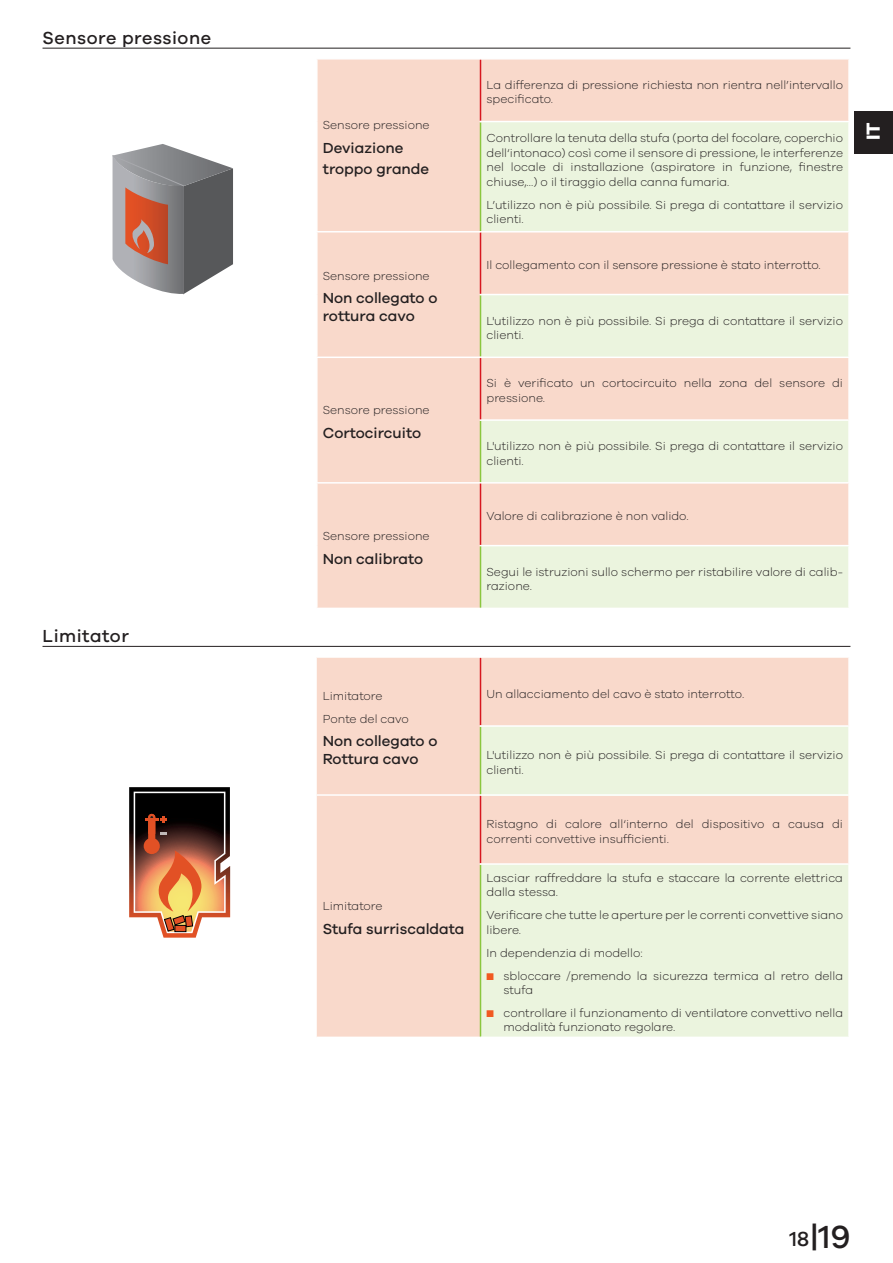
<style>
.page{position:relative;width:893px;height:1263px;background:#fff}
.page>*{position:absolute;margin:0;border:0;box-sizing:border-box;transform-origin:0 0}
.t1{font:500 33px "Galano Grotesque";color:#231f20}
.t2{font:700 19.5px "Galano Grotesque";color:#fff}
.H2_-_SubHeader{font:500 18px "Galano Grotesque";letter-spacing:.03em;color:#231f20}
.ZBT_-_Zeichenerkläru{font:500 15px/18px "Galano Grotesque";color:#231f20}
.ErrorBodyText{font:300 12px/14.4px "Galano Grotesque";color:#231f20}
.s1{font-size:21px}
</style>
<div class="page">
<div style="left:855px;top:111px;width:38px;height:43px;background:#231f20"></div>
<hr style="left:43px;top:48px;width:807px;height:1px;background:#231f20">
<hr style="left:43px;top:646px;width:807px;height:1px;background:#231f20">
<div style="left:318px;top:60px;width:530px;height:548px;background:#f9d9cb"></div>
<svg style="left:481px;top:122px;width:367px;height:486px;background:#f0e9d6"></svg>
<hr style="left:480px;top:60px;width:1px;height:61px;background:#d7171f">
<hr style="left:480px;top:122px;width:1px;height:109px;background:#8bc63e">
<hr style="left:480px;top:295px;width:1px;height:62px;background:#8bc63e">
<hr style="left:480px;top:421px;width:1px;height:61px;background:#8bc63e">
<hr style="left:480px;top:121px;width:370px;height:1px;background:#fff">
<hr style="left:480px;top:231px;width:370px;height:1px;background:#fff">
<hr style="left:480px;top:294px;width:370px;height:1px;background:#fff">
<hr style="left:480px;top:357px;width:370px;height:1px;background:#fff">
<hr style="left:480px;top:419px;width:370px;height:2px;background:#fff">
<hr style="left:480px;top:482px;width:370px;height:2px;background:#fff">
<hr style="left:480px;top:545px;width:370px;height:1px;background:#fff">
<hr style="left:480px;top:232px;width:1px;height:62px;background:#d7171f">
<hr style="left:480px;top:358px;width:1px;height:61px;background:#d7171f">
<hr style="left:316px;top:482px;width:164px;height:2px;background:#fff">
<hr style="left:480px;top:546px;width:1px;height:62px;background:#8bc63e">
<hr style="left:480px;top:484px;width:1px;height:61px;background:#d7171f">
<hr style="left:316px;top:231px;width:164px;height:1px;background:#fff">
<hr style="left:316px;top:357px;width:164px;height:1px;background:#fff">
<svg style="left:113px;top:144px;width:120px;height:150px;background:#998987"></svg>
<div style="left:317px;top:658px;width:531px;height:379px;background:#f9d9cb"></div>
<div style="left:480px;top:726px;width:369px;height:69px;background:#ebf4de"></div>
<div style="left:480px;top:864px;width:369px;height:173px;background:#ebf4de"></div>
<hr style="left:480px;top:658px;width:1px;height:67px;background:#d7171f">
<hr style="left:317px;top:794px;width:163px;height:2px;background:#fff">
<hr style="left:480px;top:796px;width:1px;height:67px;background:#d7171f">
<hr style="left:480px;top:865px;width:1px;height:172px;background:#8bc63e">
<hr style="left:480px;top:727px;width:1px;height:67px;background:#8bc63e">
<hr style="left:848px;top:727px;width:2px;height:67px;background:#fff">
<hr style="left:848px;top:865px;width:2px;height:172px;background:#fff">
<hr style="left:480px;top:725px;width:370px;height:2px;background:#fff">
<hr style="left:480px;top:794px;width:370px;height:2px;background:#fff">
<hr style="left:480px;top:863px;width:370px;height:2px;background:#fff">
<svg style="left:129px;top:787px;width:101px;height:151px;background:#93644a"></svg>
<p class="H2_-_SubHeader" style="left:43px;top:27px;width:170px">Sensore pressione</p>
<p class="H2_-_SubHeader" style="left:43px;top:625px;width:88px">Limitator</p>
<p class="ErrorBodyText" style="left:323px;top:117px;width:108px">Sensore pressione</p>
<p class="ZBT_-_Zeichenerkläru" style="left:323px;top:138px;width:82px">Deviazione</p>
<p class="ZBT_-_Zeichenerkläru" style="left:323px;top:159px;width:108px">troppo grande</p>
<p class="ErrorBodyText" style="left:323px;top:268px;width:108px">Sensore pressione</p>
<p class="ZBT_-_Zeichenerkläru" style="left:323px;top:289px;width:116px">Non collegato o rottura cavo</p>
<p class="ErrorBodyText" style="left:323px;top:403px;width:108px">Sensore pressione</p>
<p class="ZBT_-_Zeichenerkläru" style="left:323px;top:423px;width:100px">Cortocircuito</p>
<p class="ErrorBodyText" style="left:323px;top:528px;width:108px">Sensore pressione</p>
<p class="ZBT_-_Zeichenerkläru" style="left:323px;top:549px;width:102px">Non calibrato</p>
<p class="ErrorBodyText" style="left:486px;top:77px;width:358px">La differenza di pressione richiesta non rientra nell’intervallo specificato.</p>
<p class="ErrorBodyText" style="left:486px;top:131px;width:358px;text-align:justify">Controllare la tenuta della stufa (porta del focolare, coperchio dell‘intonaco) così come il sensore di pressione, le interferenze nel locale di installazione (aspiratore in funzione, finestre chiuse,...) o il tiraggio della canna fumaria.</p>
<p class="ErrorBodyText" style="left:486px;top:197px;width:358px">L’utilizzo non è più possibile. Si prega di contattare il servizio clienti.</p>
<p class="ErrorBodyText" style="left:486px;top:257px;width:334px">Il collegamento con il sensore pressione è stato interrotto.</p>
<p class="ErrorBodyText" style="left:486px;top:313px;width:358px">L'utilizzo non è più possibile. Si prega di contattare il servizio clienti.</p>
<p class="ErrorBodyText" style="left:486px;top:376px;width:358px">Si è verificato un cortocircuito nella zona del sensore di pressione.</p>
<p class="ErrorBodyText" style="left:486px;top:439px;width:358px">L'utilizzo non è più possibile. Si prega di contattare il servizio clienti.</p>
<p class="ErrorBodyText" style="left:486px;top:509px;width:202px">Valore di calibrazione è non valido.</p>
<p class="ErrorBodyText" style="left:486px;top:564px;width:358px">Segui le istruzioni sullo schermo per ristabilire valore di calib&shy;razione.</p>
<h2 class="t2" style="left:861px;top:140px;width:19px;rotate:-90deg">IT</h2>
<p class="ErrorBodyText" style="left:323px;top:688px;width:61px">Limitatore</p>
<p class="ErrorBodyText" style="left:323px;top:711px;width:88px">Ponte del cavo</p>
<p class="ZBT_-_Zeichenerkläru" style="left:323px;top:732px;width:116px">Non collegato o<br>Rottura cavo</p>
<p class="ErrorBodyText" style="left:323px;top:899px;width:61px">Limitatore</p>
<p class="ZBT_-_Zeichenerkläru" style="left:323px;top:919px;width:143px">Stufa surriscaldata</p>
<p class="ErrorBodyText" style="left:486px;top:686px;width:258px">Un allacciamento del cavo è stato interrotto.</p>
<p class="ErrorBodyText" style="left:486px;top:748px;width:358px">L'utilizzo non è più possibile. Si prega di contattare il servizio clienti.</p>
<p class="ErrorBodyText" style="left:486px;top:817px;width:358px">Ristagno di calore all‘interno del dispositivo a causa di correnti convettive insufficienti.</p>
<p class="ErrorBodyText" style="left:486px;top:870px;width:358px">Lasciar raffreddare la stufa e staccare la corrente elettrica dalla stessa.</p>
<p class="ErrorBodyText" style="left:486px;top:908px;width:358px">Verificare che tutte le aperture per le correnti convettive siano libere.</p>
<p class="ErrorBodyText" style="left:486px;top:945px;width:158px">In dependenzia di modello:</p>
<p class="ErrorBodyText" style="left:503px;top:968px;width:341px">sbloccare /premendo la sicurezza termica al retro della stufa</p>
<p class="ErrorBodyText" style="left:503px;top:1005px;width:341px">controllare il funzionamento di ventilatore convettivo nella modalità funzionato regolare.</p>
<h1 class="t1" style="left:789px;top:1217px;width:63px"><span class="s1">18</span>|19</h1>
</div>
